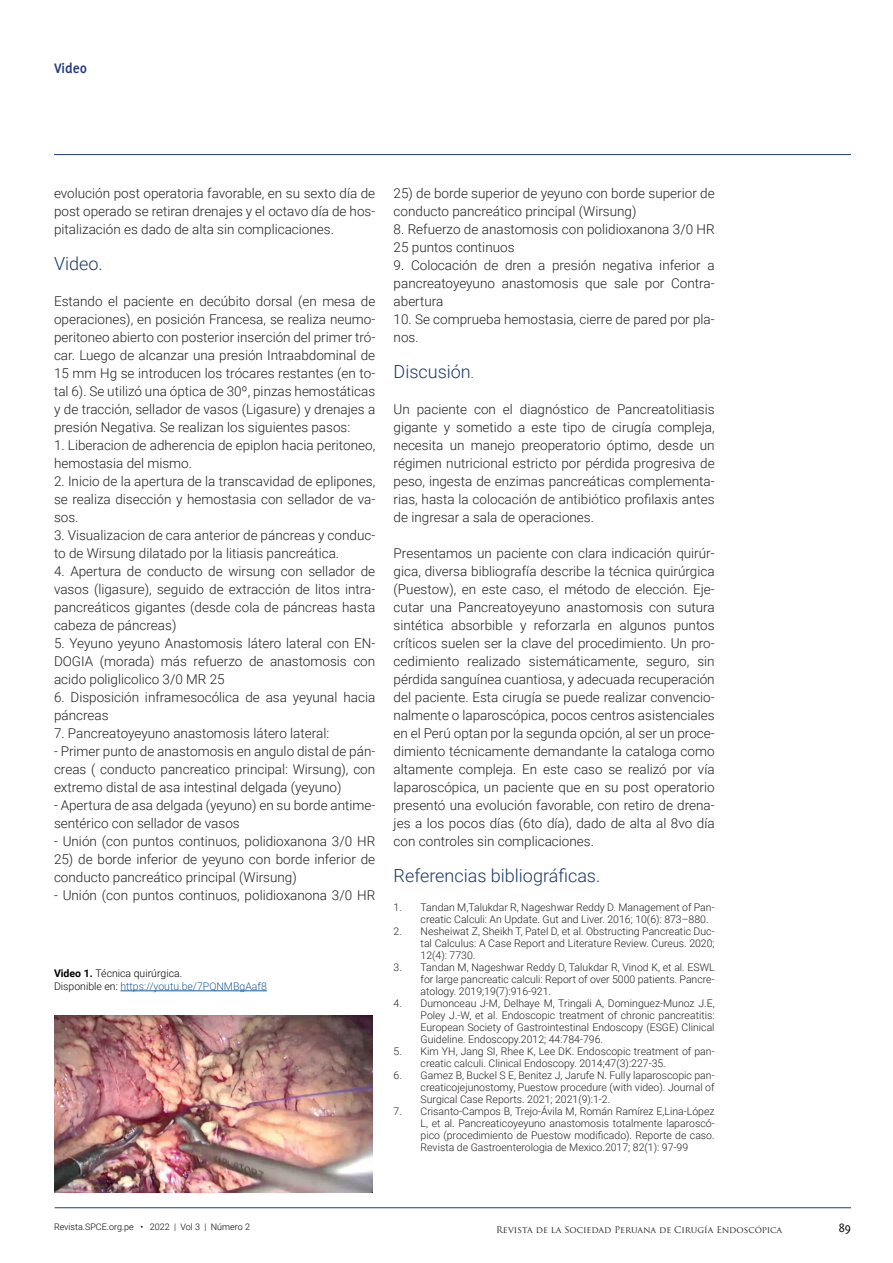
<style>
.page{position:relative;width:893px;height:1263px;background:#fff}
.page>*{position:absolute;margin:0;border:0;box-sizing:border-box;transform-origin:0 0}
.t1{font:300 18px "Roboto";color:#1c3968}
.t2{font:700 15px "Delicious";color:#243a79}
.t3{font:300 13.5px/18px "Roboto";color:#231f20;text-align:justify}
.t4{font:13.5px "Delicious";color:#000001}
.t5{font:300 10.5px/12px "Roboto";color:#231f20;text-align:justify}
.t6{font:300 10.5px/12.6px "Roboto";color:#000001}
.t7{font:9px "Trajan Pro";color:#231f20}
.t8{font:300 9px "Roboto";color:#000001}
.s1{font-weight:700}
.s2{color:#175d9e}
.s3{font-size:13.5px}
</style>
<div class="page">
<hr style="left:54px;top:154px;width:797px;height:1px;background:#243a79">
<hr style="left:55px;top:1207px;width:796px;height:1px;background:#243a79">
<hr style="left:120px;top:990px;width:147px;height:1px;background:#175d9e">
<img style="left:54px;top:1015px;width:318px;height:177px">
<p class="t2" style="left:54px;top:60px;width:35px">Video</p>
<p class="t3" style="left:54px;top:184px;width:323px">evolución post operatoria favorable, en su sexto día de post operado se retiran drenajes y el octavo día de hos&shy;pitalización es dado de alta sin complicaciones.</p>
<h1 class="t1" style="left:54px;top:251px;width:50px">Video.</h1>
<p class="t3" style="left:54px;top:292px;width:323px">Estando el paciente en decúbito dorsal (en mesa de operaciones), en posición Francesa, se realiza neumo&shy;peritoneo abierto con posterior inserción del primer tró&shy;car. Luego de alcanzar una presión Intraabdominal de 15 mm Hg se introducen los trócares restantes (en to&shy;tal 6). Se utilizó una óptica de 30º, pinzas hemostáticas y de tracción, sellador de vasos (Ligasure) y drenajes a presión Negativa. Se realizan los siguientes pasos:</p>
<p class="t3" style="left:54px;top:436px;width:323px">1. Liberacion de adherencia de epiplon hacia peritoneo, hemostasia del mismo.</p>
<p class="t3" style="left:54px;top:472px;width:323px">2. Inicio de la apertura de la transcavidad de eplipones, se realiza disección y hemostasia con sellador de va&shy;sos.</p>
<p class="t3" style="left:54px;top:526px;width:323px">3. Visualizacion de cara anterior de páncreas y conduc&shy;to de Wirsung dilatado por la litiasis pancreática.</p>
<p class="t3" style="left:54px;top:562px;width:323px">4. Apertura de conducto de wirsung con sellador de vasos (ligasure), seguido de extracción de litos intra&shy;pancreáticos gigantes (desde cola de páncreas hasta cabeza de páncreas)</p>
<p class="t3" style="left:54px;top:634px;width:323px">5. Yeyuno yeyuno Anastomosis látero lateral con EN-DOGIA (morada) más refuerzo de anastomosis con acido poliglicolico 3/0 MR 25</p>
<p class="t3" style="left:54px;top:688px;width:323px">6. Disposición inframesocólica de asa yeyunal hacia páncreas</p>
<p class="t3" style="left:54px;top:724px;width:277px">7. Pancreatoyeyuno anastomosis látero lateral:</p>
<p class="t3" style="left:54px;top:742px;width:323px">- Primer punto de anastomosis en angulo distal de pán&shy;creas ( conducto pancreatico principal: Wirsung), con extremo distal de asa intestinal delgada (yeyuno)</p>
<p class="t3" style="left:54px;top:796px;width:323px">- Apertura de asa delgada (yeyuno) en su borde antime&shy;sentérico con sellador de vasos</p>
<p class="t3" style="left:54px;top:832px;width:323px">- Unión (con puntos continuos, polidioxanona 3/0 HR</p>
<p class="t3" style="left:54px;top:850px;width:323px">25) de borde inferior de yeyuno con borde inferior de conducto pancreático principal (Wirsung)</p>
<p class="t3" style="left:54px;top:886px;width:323px">- Unión (con puntos continuos, polidioxanona 3/0 HR</p>
<p class="t6" style="left:54px;top:967px;width:214px"><span class="s1">Video 1.</span> Técnica quirúrgica.<br>Disponible en: <span class="s2">https://youtu.be/7PQNMBgAaf8</span></p>
<p class="t3" style="left:394px;top:184px;width:323px">25) de borde superior de yeyuno con borde superior de conducto pancreático principal (Wirsung)</p>
<p class="t3" style="left:394px;top:220px;width:323px">8. Refuerzo de anastomosis con polidioxanona 3/0 HR<br>25 puntos continuos</p>
<p class="t3" style="left:394px;top:256px;width:323px">9. Colocación de dren a presión negativa inferior a pancreatoyeyuno anastomosis que sale por Contra&shy;abertura</p>
<p class="t3" style="left:394px;top:310px;width:323px">10. Se comprueba hemostasia, cierre de pared por pla&shy;nos.</p>
<h1 class="t1" style="left:394px;top:359px;width:82px">Discusión<span class="s3">.</span></h1>
<p class="t3" style="left:394px;top:400px;width:323px">Un paciente con el diagnóstico de Pancreatolitiasis gigante y sometido a este tipo de cirugía compleja, necesita un manejo preoperatorio óptimo, desde un régimen nutricional estricto por pérdida progresiva de peso, ingesta de enzimas pancreáticas complementa&shy;rias, hasta la colocación de antibiótico profilaxis antes de ingresar a sala de operaciones.</p>
<p class="t3" style="left:394px;top:544px;width:323px">Presentamos un paciente con clara indicación quirúr&shy;gica, diversa bibliografía describe la técnica quirúrgica (Puestow), en este caso, el método de elección. Eje&shy;cutar una Pancreatoyeyuno anastomosis con sutura sintética absorbible y reforzarla en algunos puntos críticos suelen ser la clave del procedimiento. Un pro&shy;cedimiento realizado sistemáticamente, seguro, sin pérdida sanguínea cuantiosa, y adecuada recuperación del paciente. Esta cirugía se puede realizar convencio&shy;nalmente o laparoscópica, pocos centros asistenciales en el Perú optan por la segunda opción, al ser un proce&shy;dimiento técnicamente demandante la cataloga como altamente compleja. En este caso se realizó por vía laparoscópica, un paciente que en su post operatorio presentó una evolución favorable, con retiro de drena&shy;jes a los pocos días (6to día), dado de alta al 8vo día con controles sin complicaciones.</p>
<h1 class="t1" style="left:394px;top:863px;width:208px">Referencias bibliográficas.</h1>
<p class="t5" style="left:421px;top:900px;width:296px;text-indent:-27px">1. Tandan M,Talukdar R, Nageshwar Reddy D. Management of Pan&shy;creatic Calculi: An Update. Gut and Liver. 2016; 10(6): 873–880.</p>
<p class="t5" style="left:421px;top:924px;width:296px;text-indent:-27px">2. Nesheiwat Z, Sheikh T, Patel D, et al. Obstructing Pancreatic Duc&shy;tal Calculus: A Case Report and Literature Review. Cureus. 2020; 12(4): 7730.</p>
<p class="t5" style="left:421px;top:960px;width:296px;text-indent:-27px">3. Tandan M, Nageshwar Reddy D, Talukdar R, Vinod K, et al. ESWL for large pancreatic calculi: Report of over 5000 patients. Pancre&shy;atology. 2019;19(7):916-921.</p>
<p class="t5" style="left:421px;top:996px;width:296px;text-indent:-27px">4. Dumonceau J-M, Delhaye M, Tringali A, Dominguez-Munoz J.E, Poley J.-W, et al. Endoscopic treatment of chronic pancreatitis:<br>European Society of Gastrointestinal Endoscopy (ESGE) Clinical Guideline. Endoscopy.2012; 44:784-796.</p>
<p class="t5" style="left:421px;top:1044px;width:296px;text-indent:-27px">5. Kim YH, Jang SI, Rhee K, Lee DK. Endoscopic treatment of pan&shy;creatic calculi. Clinical Endoscopy. 2014;47(3):227-35.</p>
<p class="t5" style="left:421px;top:1068px;width:296px;text-indent:-27px">6. Gamez B, Buckel S E, Benitez J, Jarufe N. Fully laparoscopic pan&shy;creaticojejunostomy, Puestow procedure (with video). Journal of Surgical Case Reports. 2021; 2021(9):1-2.</p>
<p class="t5" style="left:421px;top:1104px;width:296px;text-indent:-27px">7. Crisanto-Campos B, Trejo-Ávila M, Román Ramírez E,Lina-López L, et al. Pancreaticoyeyuno anastomosis totalmente laparoscó&shy;pico (procedimiento de Puestow modificado). Reporte de caso.<br>Revista de Gastroenterologia de Mexico.2017; 82(1): 97-99</p>
<p class="t8" style="left:54px;top:1220px;width:197px">Revista.SPCE.org.pe • 2022 | Vol 3 | Número 2</p>
<p class="t7" style="left:496px;top:1224px;width:288px">Revista de la Sociedad Peruana de Cirugía Endoscópica</p>
<p class="t4" style="left:839px;top:1220px;width:14px">89</p>
</div>
